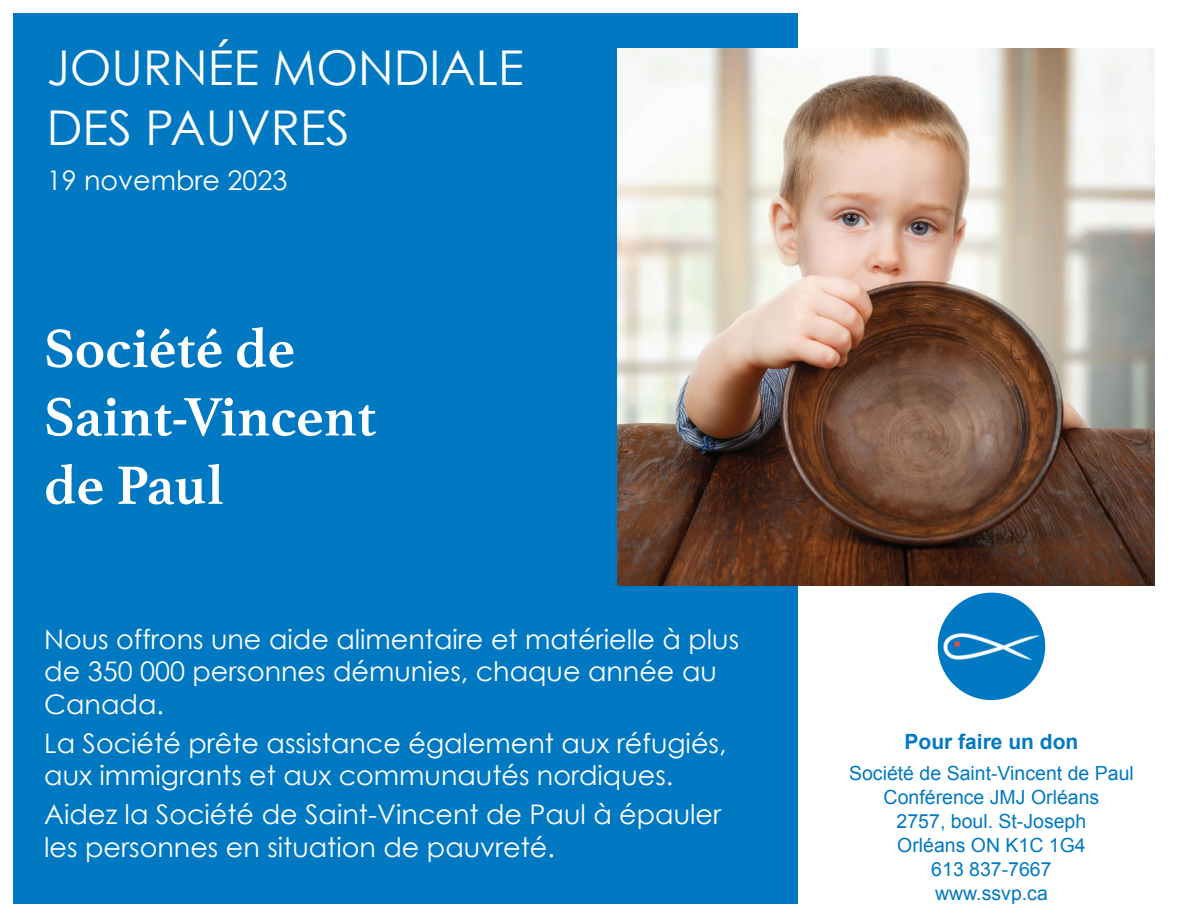
<style>
.page{position:relative;width:1188px;height:918px;background:#fff}
.page>*{position:absolute;margin:0;border:0;box-sizing:border-box;transform-origin:0 0}
.t1{font:700 57px/68.4px "Athelas";color:#fff}
.t2{font:48px/60px "Century Gothic";color:#fff}
.t3{font:27px/32.4px "Century Gothic";color:#fff}
.t4{font:700 21px "Arial";color:#0079c2}
.t5{font:19.5px/24px "Arial";color:#0079c2;text-align:center}
</style>
<div class="page">
<div style="left:14px;top:14px;width:784px;height:890px;background:#0079c2"></div>
<img style="left:617px;top:49px;width:537px;height:537px">
<div style="left:938px;top:593px;width:107px;height:107px;background:#0079c2;border-radius:50%"></div>
<img style="left:943px;top:633px;width:98px;height:27px">
<h2 class="t2" style="left:47px;top:37px;width:479px">JOURNÉE MONDIALE<br>DES PAUVRES</h2>
<p class="t3" style="left:47px;top:164px;width:242px">19 novembre 2023</p>
<h1 class="t1" style="left:44px;top:313px;width:334px">Société de<br>Saint-Vincent de Paul</h1>
<p class="t3" style="left:44px;top:623px;width:696px">Nous offrons une aide alimentaire et matérielle à plus de 350 000 personnes démunies, chaque année au<br>Canada.</p>
<p class="t3" style="left:44px;top:726px;width:684px">La Société prête assistance également aux réfugiés, aux immigrants et aux communautés nordiques.</p>
<p class="t3" style="left:44px;top:798px;width:678px">Aidez la Société de Saint-Vincent de Paul à épauler les personnes en situation de pauvreté.</p>
<p class="t4" style="left:905px;top:728px;width:175px">Pour faire un don</p>
<p class="t5" style="left:849px;top:761px;width:286px">Société de Saint-Vincent de Paul<br>Conférence JMJ Orléans<br>2757, boul. St-Joseph<br>Orléans ON K1C 1G4<br>613 837-7667<br>www.ssvp.ca</p>
</div>
